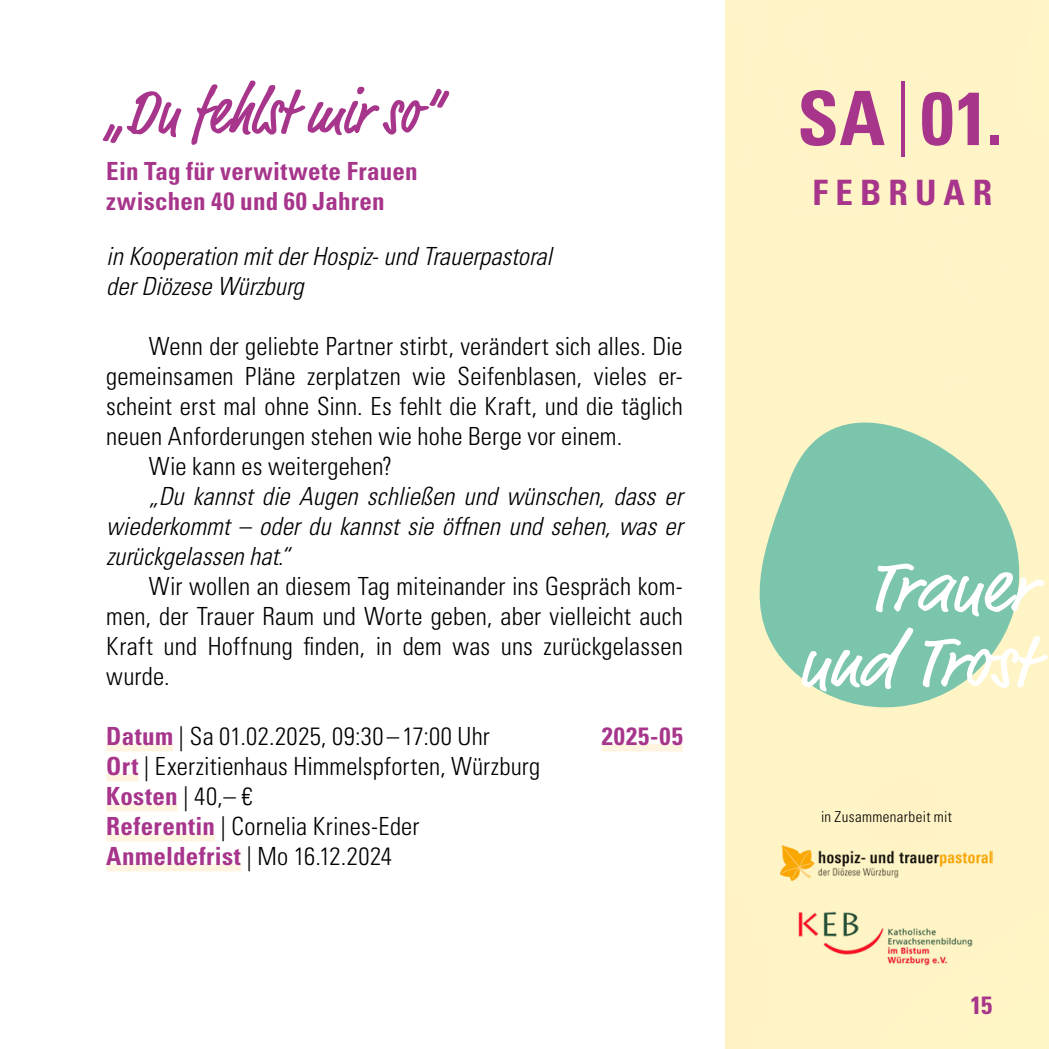
<style>
.page{position:relative;width:1049px;height:1049px;background:#fff}
.page>*{position:absolute;margin:0;border:0;box-sizing:border-box;transform-origin:0 0}
.t1{font:75px/75px "Market Pro";letter-spacing:-.005em;color:#fff;text-align:right}
.t2{font:700 condensed 75px "Univers LT Std";color:#a7358b}
.t3{font:500 condensed 65px "Market Pro";color:#a7358b}
.t4{font:700 condensed 35px "Univers LT Std";letter-spacing:.205em;color:#a7358b}
.t5{font:300 condensed 25px/30px "Univers LT Std";letter-spacing:.005em;color:#000;text-align:justify}
.t6{font:italic 300 condensed 25px/30px "Univers LT Std";letter-spacing:.005em;color:#000}
.t7{font:700 condensed 25px/30px "Univers LT Std";letter-spacing:.01em;color:#a7358b}
.t8{font:300 condensed 15px "Univers LT Std";letter-spacing:.025em;color:#000}
.s1{font-weight:700;color:#a7358b}
.s2{font-weight:300}
</style>
<div class="page">
<div style="left:725px;top:0;width:324px;height:1049px;background:#fff4c6"></div>
<div style="left:106px;top:744px;width:67px;height:7px;background:#fff4e0"></div>
<div style="left:602px;top:744px;width:81px;height:7px;background:#fff4e0"></div>
<div style="left:106px;top:774px;width:32px;height:7px;background:#fff4e0"></div>
<div style="left:106px;top:804px;width:72px;height:7px;background:#fff4e0"></div>
<div style="left:106px;top:834px;width:109px;height:7px;background:#fff4e0"></div>
<div style="left:106px;top:864px;width:135px;height:7px;background:#fff4e0"></div>
<img style="left:796px;top:901px;width:181px;height:69px">
<img style="left:781px;top:845px;width:211px;height:36px">
<svg style="left:738px;top:385px;width:294px;height:335px;background:#b2d8b7"></svg>
<h2 class="t3" style="left:106px;top:67px;width:335px">„Du fehlst mir so“</h2>
<p class="t7" style="left:106px;top:156px;width:313px">Ein Tag für verwitwete Frauen zwischen 40 und 60 Jahren</p>
<p class="t6" style="left:106px;top:242px;width:447px">in Kooperation mit der Hospiz- und Trauerpastoral der Diözese Würzburg</p>
<p class="t5" style="left:149px;top:331px;width:535px">Wenn der geliebte Partner stirbt, verändert sich alles. Die</p>
<p class="t5" style="left:106px;top:361px;width:578px">gemeinsamen Pläne zerplatzen wie Seifenblasen, vieles er-</p>
<p class="t5" style="left:106px;top:391px;width:578px">scheint erst mal ohne Sinn. Es fehlt die Kraft, und die täglich</p>
<p class="t5" style="left:106px;top:421px;width:517px">neuen Anforderungen stehen wie hohe Berge vor einem.</p>
<p class="t5" style="left:149px;top:451px;width:245px">Wie kann es weitergehen?</p>
<p class="t6" style="left:106px;top:482px;width:578px;text-align:justify;text-indent:43px">„Du kannst die Augen schließen und wünschen, dass er wiederkommt – oder du kannst sie öffnen und sehen, was er zurückgelassen hat.“</p>
<p class="t5" style="left:106px;top:571px;width:578px;text-indent:43px">Wir wollen an diesem Tag miteinander ins Gespräch kom&shy;men, der Trauer Raum und Worte geben, aber vielleicht auch Kraft und Hoffnung finden, in dem was uns zurückgelassen wurde.</p>
<p class="t5" style="left:106px;top:721px;width:385px"><span class="s1">Datum</span> | Sa 01.02.2025, 09:30 –17:00 Uhr</p>
<p class="t7" style="left:602px;top:721px;width:82px">2025-05</p>
<p class="t5" style="left:106px;top:751px;width:435px;text-align:left"><span class="s1">Ort</span> | Exerzitienhaus Himmelspforten, Würzburg<br><span class="s1">Kosten</span> | 40,– €<br><span class="s1">Referentin</span> | Cornelia Krines-Eder<br><span class="s1">Anmeldefrist</span> | Mo 16.12.2024</p>
<h1 class="t2" style="left:797px;top:72px;width:207px">SA<span class="s2">|</span>01.</h1>
<h3 class="t4" style="left:812px;top:171px;width:181px">FEBRUAR</h3>
<h1 class="t1" style="left:798px;top:552px;width:236px">Trauer und Trost</h1>
<p class="t8" style="left:821px;top:807px;width:132px">in Zusammenarbeit mit</p>
<p class="t7" style="left:970px;top:990px;width:23px">15</p>
</div>
